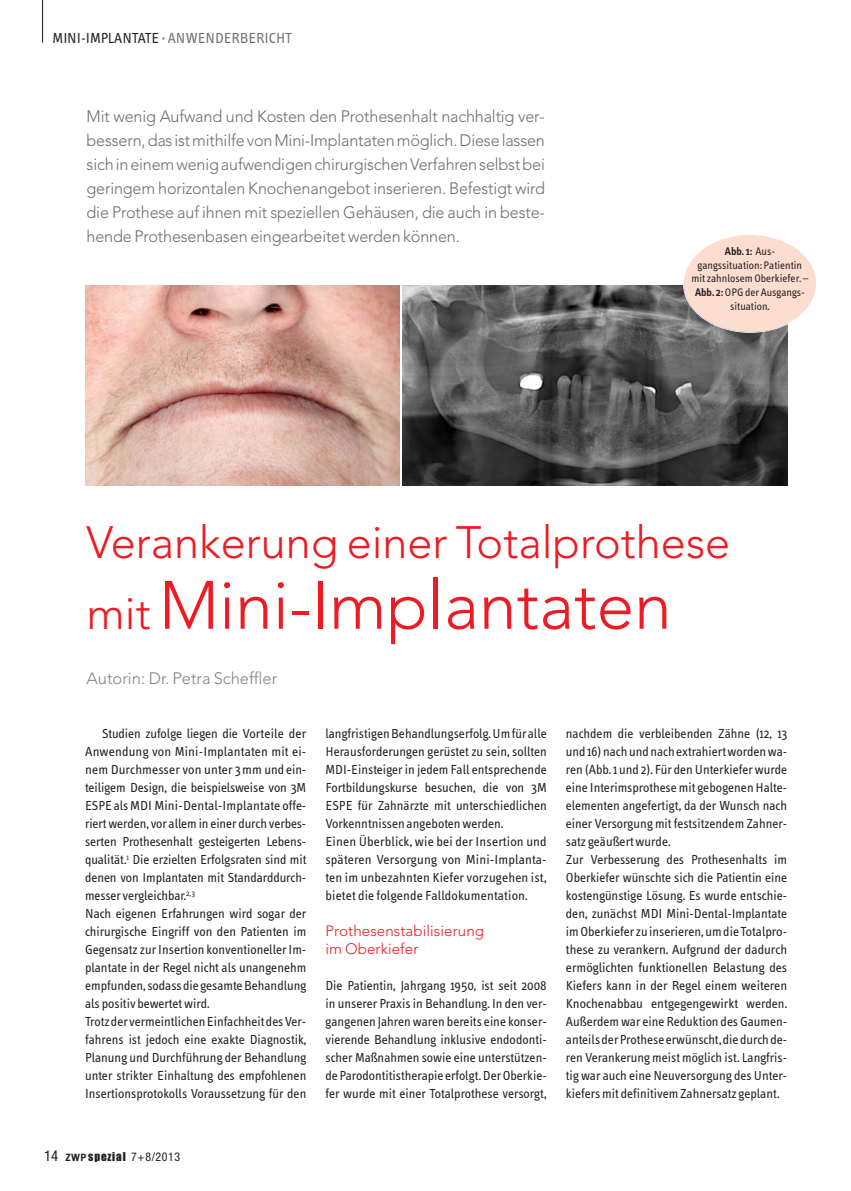
<style>
.page{position:relative;width:851px;height:1191px;background:#fff}
.page>*{position:absolute;margin:0;border:0;box-sizing:border-box;transform-origin:0 0}
.t1{font:300 67.5px "Avenir";color:#ed1c24}
.t2{font:300 45px "Avenir";color:#ed1c24}
.t3{font:300 16.5px/24px "Avenir";letter-spacing:-.01em;color:#6d6e70;text-align:justify}
.t4{font:300 16.5px "Avenir";color:#808285}
.t5{font:300 15px/18px "Avenir";letter-spacing:.005em;color:#ed1c24}
.t6{font:15px "Info Text";color:#6d6e70}
.t7{font:13.5px/18px "Info Text";color:#231f20}
.t8{font:condensed 12px "Helvetica Neue";color:#231f20}
.t9{font:11.25px/13.5px "Info Text";color:#231f20;text-align:center}
.s1{color:#231f20}
.s2{font-weight:600}
.s3{font-size:45px}
.s4{font-size:15px}
.s5{font-family:"Meta";font-weight:700;font-stretch:normal;font-size:10.5px}
.s6{font-family:"Impact";font-stretch:normal;font-size:11.25px}
</style>
<div class="page">
<hr style="left:42px;top:0;width:1px;height:43px;background:#231f20">
<img style="left:85px;top:285px;width:315px;height:200px">
<img style="left:402px;top:285px;width:385px;height:200px">
<div style="left:683px;top:235px;width:133px;height:97px;background:#fdddcf;border-radius:50%"></div>
<div style="left:682px;top:234px;width:134px;height:99px;border:2px solid #fff;border-radius:50%"></div>
<p class="t6" style="left:53px;top:32px;width:241px"><span class="s1">MINI-IMPLANTATE</span> · ANWENDERBERICHT</p>
<p class="t3" style="left:87px;top:106px;width:459px">Mit wenig Aufwand und Kosten den Prothesenhalt nachhaltig ver&shy;bessern, das ist mithilfe von Mini-Implantaten möglich. Diese lassen sich in einem wenig aufwendigen chirurgischen Verfahren selbst bei geringem horizontalen Knochenangebot inserieren. Befestigt wird die Prothese auf ihnen mit speziellen Gehäusen, die auch in beste&shy;hende Prothesenbasen eingearbeitet werden können.</p>
<p class="t9" style="left:691px;top:246px;width:118px"><span class="s2">Abb. 1:</span> Aus&shy;gangssituation: Patientin mit zahnlosem Oberkiefer. –<br><span class="s2">Abb. 2:</span>OPG der Ausgangs - situation.</p>
<h2 class="t2" style="left:87px;top:524px;width:645px">Verankerung einer Totalprothese</h2>
<h1 class="t1" style="left:87px;top:578px;width:586px"><span class="s3">mit</span> Mini-Implantaten</h1>
<p class="t4" style="left:87px;top:672px;width:192px">Autorin: Dr. Petra Scheffler</p>
<p class="t7" style="left:85px;top:726px;width:223px;text-indent:17px">Studien zufolge liegen die Vorteile der Anwendung von Mini-Implantaten mit ei&shy;nem Durchmesser von unter 3mm und ein&shy;teiligem Design, die beispielsweise von 3M ESPE als MDI Mini-Dental-Implantate offe&shy;riert werden, vor allem in einer durch verbes&shy;serten Prothe senhalt gesteigerten Lebens&shy;qualität.<sup>1</sup> Die erzielten Erfolgsraten sind mit denen von Implantaten mit Standarddurch&shy;messer vergleichbar.<sup>2,3<br></sup>Nach eigenen Erfahrungen wird sogar der chirurgische Eingriff von den Patienten im Gegensatz zur Insertion konventioneller Im&shy;plantate in der Regel nicht als unangenehm empfunden, sodass die gesamte Behandlung als positiv bewertet wird.<br>Trotz der vermeintlichen Einfachheit des Ver&shy;fahrens ist jedoch eine exakte Diagnostik, Planung und Durchführung der Behandlung unter strikter Einhaltung des empfohlenen Insertionsprotokolls Voraussetzung für den</p>
<p class="t7" style="left:325px;top:726px;width:223px">langfristigen Behandlungserfolg. Um für alle Herausforderungen gerüstet zu sein, sollten MDI-Einsteiger in jedem Fall entsprechende Fortbildungskurse besuchen, die von 3M ESPE für Zahnärzte mit unterschiedlichen Vorkenntnissen angeboten werden.<br>Einen Überblick, wie bei der Insertion und späteren Versorgung von Mini-Implanta&shy;ten im unbezahnten Kiefer vorzugehen ist, bietet die folgende Falldokumentation.</p>
<p class="t5" style="left:325px;top:923px;width:160px">Prothesenstabilisierung im Oberkiefer</p>
<p class="t7" style="left:325px;top:978px;width:223px;text-align:justify">Die Patientin, Jahrgang 1950, ist seit 2008 in unserer Praxis in Behandlung. In den ver&shy;gangenen Jahren waren bereits eine kon ser - vierende Behandlung inklusive endo don ti - scher Maßnahmen sowie eine un terstüt zen - de Parodontitistherapie erfolgt. Der Oberkie&shy;fer wurde mit einer Totalprothese versorgt,</p>
<p class="t8" style="left:44px;top:1152px;width:138px"><span class="s4">14</span> <span class="s5">ZWP</span> <span class="s6">spezial</span> 7+8/2013</p>
<p class="t7" style="left:566px;top:726px;width:223px">nachdem die verbleibenden Zähne (12, 13 und 16) nach und nach extrahiert worden wa&shy;ren (Abb. 1 und 2). Für den Unterkiefer wurde eine Interimsprothese mit gebogenen Halte - elementen angefertigt, da der Wunsch nach einer Versorgung mit festsitzendem Zahner&shy;satz geäußert wurde.<br>Zur Verbesserung des Prothesenhalts im Oberkiefer wünschte sich die Patientin eine kostengünstige Lösung. Es wurde entschie&shy;den, zunächst MDI Mini-Dental-Implantate im Oberkiefer zu inserieren, um die Totalpro&shy;these zu verankern. Aufgrund der dadurch ermöglichten funktionellen Belastung des Kiefers kann in der Regel einem weiteren Knochenabbau entgegengewirkt werden.<br>Außerdem war eine Reduktion des Gaumen&shy;anteils der Prothese erwünscht, die durch de&shy;ren Verankerung meist möglich ist. Langfris&shy;tig war auch eine Neuversorgung des Unter&shy;kiefers mit definitivem Zahnersatz geplant.</p>
</div>
